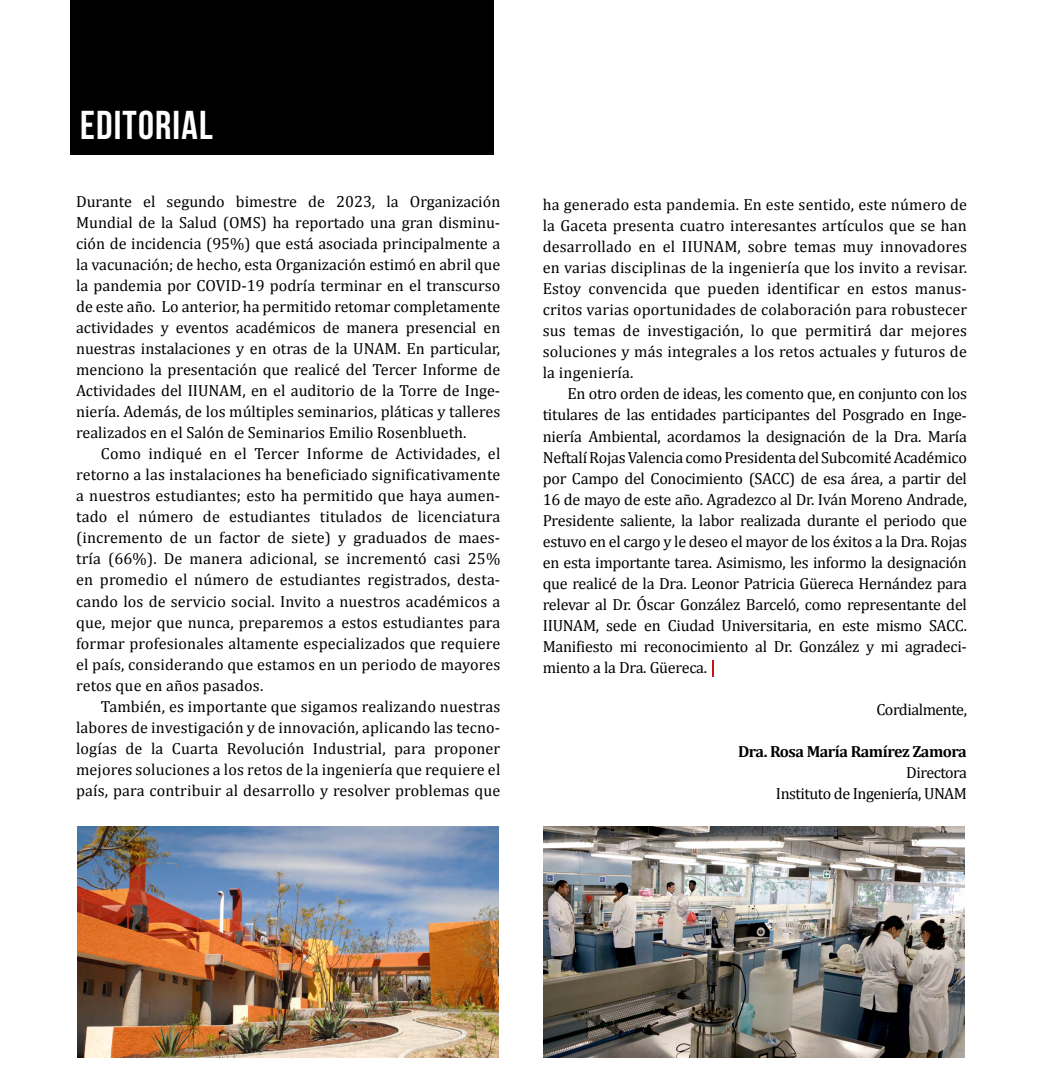
<style>
.page{position:relative;width:1042px;height:1067px;background:#fff}
.page>*{position:absolute;margin:0;border:0;box-sizing:border-box;transform-origin:0 0}
.t1{font:700 40.25px "Bebas Neue";letter-spacing:.03em;color:#fff}
.t2{font:16.1px/21px "Cambria";color:#000;text-align:justify}
.t3{font:16.1px/21px "Cambria";letter-spacing:-.03em;color:#000;text-align:right}
.t4{font:700 16.1px "Cambria";letter-spacing:-.03em;color:#000}
</style>
<div class="page">
<div style="left:70px;top:0;width:424px;height:155px;background:#000"></div>
<svg style="left:712px;top:660px;width:1px;height:16px"></svg>
<img style="left:77px;top:826px;width:421px;height:231px">
<img style="left:543px;top:826px;width:421px;height:231px">
<h1 class="t1" style="left:80px;top:103px;width:134px">EDITORIAL</h1>
<p class="t2" style="left:76px;top:191px;width:426px">Durante el segundo bimestre de 2023, la Organización Mundial de la Salud (OMS) ha reportado una gran disminu&shy;ción de incidencia (95%) que está asociada principalmente a la vacunación; de hecho, esta Organización estimó en abril que la pandemia por COVID-19 podría terminar en el transcurso de este año. Lo anterior, ha permitido retomar completamente actividades y eventos académicos de manera presencial en nuestras instalaciones y en otras de la UNAM. En particular, menciono la presentación que realicé del Tercer Informe de Actividades del IIUNAM, en el auditorio de la Torre de Inge&shy;niería. Además, de los múltiples seminarios, pláticas y talleres realizados en el Salón de Seminarios Emilio Rosenblueth.</p>
<p class="t2" style="left:76px;top:443px;width:426px;text-indent:25px">Como indiqué en el Tercer Informe de Actividades, el retorno a las instalaciones ha beneficiado significativamente a nuestros estudiantes; esto ha permitido que haya aumen&shy;tado el número de estudiantes titulados de licenciatura (incremento de un factor de siete) y graduados de maes&shy;tría (66%). De manera adicional, se incrementó casi 25% en promedio el número de estudiantes registrados, desta&shy;cando los de servicio social. Invito a nuestros académicos a que, mejor que nunca, preparemos a estos estudiantes para formar profesionales altamente especializados que requiere el país, considerando que estamos en un periodo de mayores retos que en años pasados.</p>
<p class="t2" style="left:76px;top:695px;width:426px;text-indent:25px">También, es importante que sigamos realizando nuestras labores de investigación y de innovación, aplicando las tecno&shy;logías de la Cuarta Revolución Industrial, para proponer mejores soluciones a los retos de la ingeniería que requiere el país, para contribuir al desarrollo y resolver problemas que</p>
<p class="t2" style="left:543px;top:194px;width:426px">ha generado esta pandemia. En este sentido, este número de la Gaceta presenta cuatro interesantes artículos que se han desarrollado en el IIUNAM, sobre temas muy innovadores en varias disciplinas de la ingeniería que los invito a revisar.<br>Estoy convencida que pueden identificar en estos manus&shy;critos varias oportunidades de colaboración para robustecer sus temas de investigación, lo que permitirá dar mejores soluciones y más integrales a los retos actuales y futuros de la ingeniería.</p>
<p class="t2" style="left:543px;top:383px;width:426px;text-indent:25px">En otro orden de ideas, les comento que, en conjunto con los titulares de las entidades participantes del Posgrado en Inge&shy;niería Ambiental, acordamos la designación de la Dra. María Neftalí Rojas Valencia como Presidenta del Subcomité Académico por Campo del Conocimiento (SACC) de esa área, a partir del 16 de mayo de este año. Agradezco al Dr. Iván Moreno Andrade, Presidente saliente, la labor realizada durante el periodo que estuvo en el cargo y le deseo el mayor de los éxitos a la Dra. Rojas en esta importante tarea. Asimismo, les informo la designación que realicé de la Dra. Leonor Patricia Güereca Hernández para relevar al Dr. Óscar González Barceló, como representante del IIUNAM, sede en Ciudad Universitaria, en este mismo SACC.<br>Manifiesto mi reconocimiento al Dr. González y mi agradeci&shy;miento a la Dra. Güereca.</p>
<p class="t3" style="left:876px;top:698px;width:92px">Cordialmente,</p>
<p class="t4" style="left:738px;top:739px;width:230px">Dra. Rosa María Ramírez Zamora</p>
<p class="t3" style="left:776px;top:761px;width:193px">Directora<br>Instituto de Ingeniería, UNAM</p>
</div>
